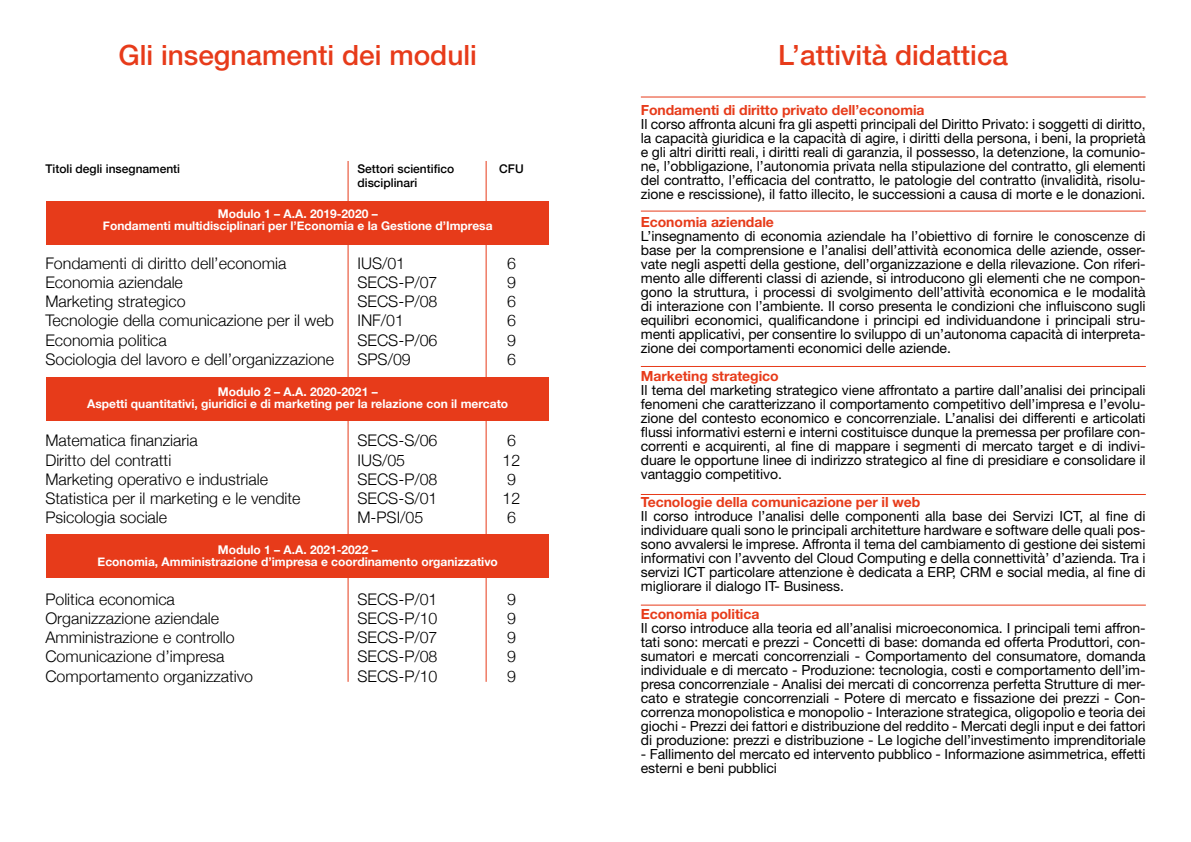
<style>
.page{position:relative;width:1191px;height:842px;background:#fff}
.page>*{position:absolute;margin:0;border:0;box-sizing:border-box;transform-origin:0 0}
.t1{font:500 28px "Helvetica Neue LT Std";color:#e73b1a}
.t2{font:300 16px "Helvetica Neue";color:#000}
.t3{font:14px/14px "Helvetica Neue LT Std";letter-spacing:-.005em;color:#000;text-align:justify}
.t4{font:700 14px "Helvetica Neue LT Std";letter-spacing:-.005em;color:#e73b1a}
.t5{font:700 12px/12px "Helvetica Neue";color:#fff;text-align:center}
.t6{font:500 12px "Helvetica Neue";color:#000}
</style>
<div class="page">
<hr style="left:485px;top:161px;width:1px;height:521px;background:#e73b1a">
<hr style="left:347px;top:161px;width:1px;height:521px;background:#e73b1a">
<div style="left:46px;top:201px;width:503px;height:43px;background:#e73b1a"></div>
<div style="left:46px;top:378px;width:503px;height:43px;background:#e73b1a"></div>
<div style="left:46px;top:534px;width:503px;height:44px;background:#e73b1a"></div>
<hr style="left:641px;top:97px;width:504px;height:1px;background:#e73b1a">
<hr style="left:641px;top:211px;width:504px;height:1px;background:#e73b1a">
<hr style="left:641px;top:366px;width:504px;height:1px;background:#e73b1a">
<hr style="left:641px;top:494px;width:504px;height:1px;background:#e73b1a">
<hr style="left:641px;top:605px;width:504px;height:1px;background:#e73b1a">
<h1 class="t1" style="left:118px;top:39px;width:360px">Gli insegnamenti dei moduli</h1>
<p class="t6" style="left:45px;top:159px;width:136px">Titoli degli insegnamenti</p>
<p class="t6" style="left:357px;top:159px;width:98px">Settori scientifico</p>
<p class="t6" style="left:499px;top:159px;width:26px">CFU</p>
<p class="t6" style="left:357px;top:173px;width:61px">disciplinari</p>
<p class="t5" style="left:103px;top:208px;width:391px">Modulo 1 – A.A. 2019-2020 –<br>Fondamenti multidisciplinari per l’Economia e la Gestione d’Impresa</p>
<p class="t2" style="left:45px;top:250px;width:242px">Fondamenti di diritto dell’economia</p>
<p class="t2" style="left:357px;top:250px;width:49px">IUS/01</p>
<p class="t2" style="left:507px;top:250px;width:10px">6</p>
<p class="t2" style="left:45px;top:269px;width:139px">Economia aziendale</p>
<p class="t2" style="left:357px;top:269px;width:82px">SECS-P/07</p>
<p class="t2" style="left:507px;top:269px;width:10px">9</p>
<p class="t2" style="left:45px;top:288px;width:142px">Marketing strategico</p>
<p class="t2" style="left:357px;top:288px;width:82px">SECS-P/08</p>
<p class="t2" style="left:507px;top:288px;width:10px">6</p>
<p class="t2" style="left:45px;top:308px;width:290px">Tecnologie della comunicazione per il web</p>
<p class="t2" style="left:357px;top:308px;width:48px">INF/01</p>
<p class="t2" style="left:507px;top:308px;width:10px">6</p>
<p class="t2" style="left:45px;top:327px;width:123px">Economia politica</p>
<p class="t2" style="left:357px;top:327px;width:82px">SECS-P/06</p>
<p class="t2" style="left:507px;top:327px;width:10px">9</p>
<p class="t2" style="left:45px;top:346px;width:290px">Sociologia del lavoro e dell’organizzazione</p>
<p class="t2" style="left:357px;top:346px;width:55px">SPS/09</p>
<p class="t2" style="left:507px;top:346px;width:10px">6</p>
<p class="t5" style="left:87px;top:386px;width:422px">Modulo 2 – A.A. 2020-2021 –<br>Aspetti quantitativi, giuridici e di marketing per la relazione con il mercato</p>
<p class="t2" style="left:45px;top:428px;width:154px">Matematica finanziaria</p>
<p class="t2" style="left:357px;top:428px;width:82px">SECS-S/06</p>
<p class="t2" style="left:507px;top:428px;width:10px">6</p>
<p class="t2" style="left:45px;top:447px;width:127px">Diritto del contratti</p>
<p class="t2" style="left:357px;top:447px;width:49px">IUS/05</p>
<p class="t2" style="left:502px;top:447px;width:19px">12</p>
<p class="t2" style="left:45px;top:466px;width:224px">Marketing operativo e industriale</p>
<p class="t2" style="left:357px;top:466px;width:82px">SECS-P/08</p>
<p class="t2" style="left:507px;top:466px;width:10px">9</p>
<p class="t2" style="left:45px;top:485px;width:257px">Statistica per il marketing e le vendite</p>
<p class="t2" style="left:357px;top:485px;width:82px">SECS-S/01</p>
<p class="t2" style="left:502px;top:485px;width:19px">12</p>
<p class="t2" style="left:45px;top:504px;width:123px">Psicologia sociale</p>
<p class="t2" style="left:357px;top:504px;width:67px">M-PSI/05</p>
<p class="t2" style="left:507px;top:504px;width:10px">6</p>
<p class="t5" style="left:98px;top:544px;width:402px">Modulo 1 – A.A. 2021-2022 –<br>Economia, Amministrazione d’impresa e coordinamento organizzativo</p>
<p class="t2" style="left:45px;top:586px;width:131px">Politica economica</p>
<p class="t2" style="left:357px;top:586px;width:82px">SECS-P/01</p>
<p class="t2" style="left:507px;top:586px;width:10px">9</p>
<p class="t2" style="left:45px;top:605px;width:175px">Organizzazione aziendale</p>
<p class="t2" style="left:357px;top:605px;width:82px">SECS-P/10</p>
<p class="t2" style="left:507px;top:605px;width:10px">9</p>
<p class="t2" style="left:45px;top:624px;width:191px">Amministrazione e controllo</p>
<p class="t2" style="left:357px;top:624px;width:82px">SECS-P/07</p>
<p class="t2" style="left:507px;top:624px;width:10px">9</p>
<p class="t2" style="left:45px;top:644px;width:181px">Comunicazione d’impresa</p>
<p class="t2" style="left:357px;top:644px;width:82px">SECS-P/08</p>
<p class="t2" style="left:507px;top:644px;width:10px">9</p>
<p class="t2" style="left:45px;top:663px;width:209px">Comportamento organizzativo</p>
<p class="t2" style="left:357px;top:663px;width:82px">SECS-P/10</p>
<p class="t2" style="left:507px;top:663px;width:10px">9</p>
<h1 class="t1" style="left:778px;top:39px;width:231px">L’attività didattica</h1>
<p class="t4" style="left:641px;top:102px;width:285px">Fondamenti di diritto privato dell’economia</p>
<p class="t3" style="left:641px;top:117px;width:506px">Il corso affronta alcuni fra gli aspetti principali del Diritto Privato: i soggetti di diritto, la capacità giuridica e la capacità di agire, i diritti della persona, i beni, la proprietà e gli altri diritti reali, i diritti reali di garanzia, il possesso, la detenzione, la comunio&shy;ne, l’obbligazione, l’autonomia privata nella stipulazione del contratto, gli elementi del contratto, l’efficacia del contratto, le patologie del contratto (invalidità, risolu&shy;zione e rescissione), il fatto illecito, le successioni a causa di morte e le donazioni.</p>
<p class="t4" style="left:641px;top:214px;width:135px">Economia aziendale</p>
<p class="t3" style="left:641px;top:229px;width:506px">L’insegnamento di economia aziendale ha l’obiettivo di fornire le conoscenze di base per la comprensione e l’analisi dell’attività economica delle aziende, osser&shy;vate negli aspetti della gestione, dell’organizzazione e della rilevazione. Con riferi&shy;mento alle differenti classi di aziende, si introducono gli elementi che ne compon&shy;gono la struttura, i processi di svolgimento dell’attività economica e le modalità di interazione con l’ambiente. Il corso presenta le condizioni che influiscono sugli equilibri economici, qualificandone i principi ed individuandone i principali stru&shy;menti applicativi, per consentire lo sviluppo di un’autonoma capacità di interpreta&shy;zione dei comportamenti economici delle aziende.</p>
<p class="t4" style="left:641px;top:368px;width:139px">Marketing strategico</p>
<p class="t3" style="left:641px;top:383px;width:506px">Il tema del marketing strategico viene affrontato a partire dall’analisi dei principali fenomeni che caratterizzano il comportamento competitivo dell’impresa e l’evolu&shy;zione del contesto economico e concorrenziale. L’analisi dei differenti e articolati flussi informativi esterni e interni costituisce dunque la premessa per profilare con&shy;correnti e acquirenti, al fine di mappare i segmenti di mercato target e di indivi&shy;duare le opportune linee di indirizzo strategico al fine di presidiare e consolidare il vantaggio competitivo.</p>
<p class="t4" style="left:641px;top:494px;width:281px">Tecnologie della comunicazione per il web</p>
<p class="t3" style="left:641px;top:509px;width:506px">Il corso introduce l’analisi delle componenti alla base dei Servizi ICT, al fine di individuare quali sono le principali architetture hardware e software delle quali pos&shy;sono avvalersi le imprese. Affronta il tema del cambiamento di gestione dei sistemi informativi con l’avvento del Cloud Computing e della connettività’ d’azienda. Tra i servizi ICT particolare attenzione è dedicata a ERP, CRM e social media, al fine di migliorare il dialogo IT- Business.</p>
<p class="t4" style="left:641px;top:606px;width:120px">Economia politica</p>
<p class="t3" style="left:641px;top:621px;width:506px">Il corso introduce alla teoria ed all’analisi microeconomica. I principali temi affron&shy;tati sono: mercati e prezzi - Concetti di base: domanda ed offerta Produttori, con&shy;sumatori e mercati concorrenziali - Comportamento del consumatore, domanda individuale e di mercato - Produzione: tecnologia, costi e comportamento dell’im&shy;presa concorrenziale - Analisi dei mercati di concorrenza perfetta Strutture di mer&shy;cato e strategie concorrenziali - Potere di mercato e fissazione dei prezzi - Con&shy;correnza monopolistica e monopolio - Interazione strategica, oligopolio e teoria dei giochi - Prezzi dei fattori e distribuzione del reddito - Mercati degli input e dei fattori di produzione: prezzi e distribuzione - Le logiche dell’investimento imprenditoriale</p>
<p class="t3" style="left:641px;top:747px;width:506px">- Fallimento del mercato ed intervento pubblico - Informazione asimmetrica, effetti esterni e beni pubblici</p>
</div>
